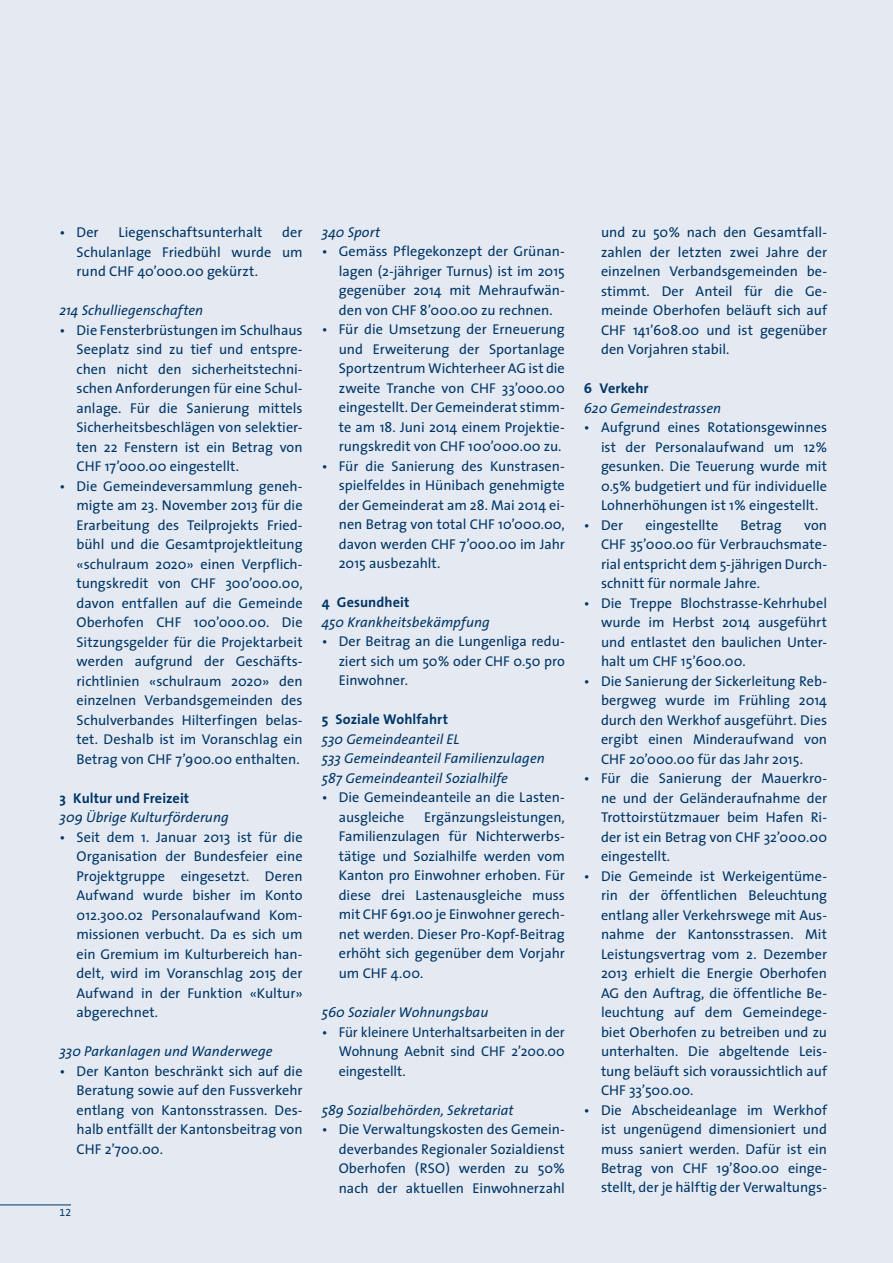
<style>
.page{position:relative;width:893px;height:1263px;background:#e5eaf2}
.page>*{position:absolute;margin:0;border:0;box-sizing:border-box;transform-origin:0 0}
.t1{font:14.25px/19.5px "The Sans";color:#003667;text-align:justify}
.t2{font:italic 14.25px/19.5px "The Sans";letter-spacing:.005em;color:#003667}
.t3{font:700 14.25px "The Sans";letter-spacing:.005em;color:#003667}
.t4{font:10.5px "The Sans Expert";color:#003667}
</style>
<div class="page">
<hr style="left:0;top:1204px;width:71px;height:1px;background:#003667">
<p class="t1" style="left:60px;top:222px;width:41px">• Der</p>
<p class="t1" style="left:118px;top:222px;width:146px">Liegenschaftsunterhalt</p>
<p class="t1" style="left:77px;top:222px;width:228px;text-indent:206px">der Schulanlage Friedbühl wurde um rund CHF 40’000.00 gekürzt.</p>
<p class="t2" style="left:60px;top:300px;width:145px">214 Schulliegenschaften</p>
<p class="t1" style="left:77px;top:320px;width:228px;text-indent:-17px">• Die Fensterbrüstungen im Schulhaus Seeplatz sind zu tief und entspre&shy;chen nicht den sicherheitstechni&shy;schen Anforderungen für eine Schul&shy;anlage. Für die Sanierung mittels Sicherheitsbeschlägen von selektier&shy;ten 22 Fenstern ist ein Betrag von CHF 17’000.00 eingestellt.</p>
<p class="t1" style="left:77px;top:476px;width:228px;text-indent:-17px">• Die Gemeindeversammlung geneh&shy;migte am 23. November 2013 für die Erarbeitung des Teilprojekts Fried&shy;bühl und die Gesamtprojektleitung «schulraum 2020» einen Verpflich&shy;tungskredit von CHF 300’000.00, davon entfallen auf die Gemeinde Oberhofen CHF 100’000.00. Die Sitzungsgelder für die Projektarbeit werden aufgrund der Geschäfts&shy;richtlinien «schulraum 2020» den einzelnen Verbandsgemeinden des Schulverbandes Hilterfingen belas&shy;tet. Deshalb ist im Voranschlag ein Betrag von CHF 7’900.00 enthalten.</p>
<p class="t3" style="left:60px;top:786px;width:131px">3 Kultur und Freizeit</p>
<p class="t2" style="left:60px;top:807px;width:171px">309 Übrige Kulturförderung</p>
<p class="t1" style="left:77px;top:827px;width:228px;text-indent:-17px">• Seit dem 1. Januar 2013 ist für die Organisation der Bundesfeier eine Projektgruppe eingesetzt. Deren Aufwand wurde bisher im Konto 012.300.02 Personalaufwand Kom&shy;missionen verbucht. Da es sich um ein Gremium im Kulturbereich han&shy;delt, wird im Voranschlag 2015 der Aufwand in der Funktion «Kultur» abgerechnet.</p>
<p class="t2" style="left:60px;top:1041px;width:215px">330 Parkanlagen und Wanderwege</p>
<p class="t1" style="left:77px;top:1060px;width:228px;text-indent:-17px">• Der Kanton beschränkt sich auf die Beratung sowie auf den Fussverkehr entlang von Kantonsstrassen. Des&shy;halb entfällt der Kantonsbeitrag von CHF 2’700.00.</p>
<p class="t4" style="left:60px;top:1204px;width:13px">12</p>
<p class="t2" style="left:322px;top:222px;width:60px">340 Sport</p>
<p class="t1" style="left:339px;top:241px;width:228px;text-indent:-17px">• Gemäss Pflegekonzept der Grünan&shy;lagen (2-jähriger Turnus) ist im 2015 gegenüber 2014 mit Mehraufwän&shy;den von CHF 8’000.00 zu rechnen.</p>
<p class="t1" style="left:339px;top:319px;width:228px;text-indent:-17px">• Für die Umsetzung der Erneuerung und Erweiterung der Sportanlage Sportzentrum Wichterheer AG ist die zweite Tranche von CHF 33’000.00 eingestellt. Der Gemeinderat stimm&shy;te am 18. Juni 2014 einem Projektie&shy;rungskredit von CHF 100’000.00 zu.</p>
<p class="t1" style="left:339px;top:456px;width:228px;text-indent:-17px">• Für die Sanierung des Kunstrasen&shy;spielfeldes in Hünibach genehmigte der Gemeinderat am 28. Mai 2014 ei&shy;nen Betrag von total CHF 10’000.00, davon werden CHF 7’000.00 im Jahr 2015 ausbezahlt.</p>
<p class="t3" style="left:322px;top:591px;width:89px">4 Gesundheit</p>
<p class="t2" style="left:322px;top:612px;width:170px">450 Krankheitsbekämpfung</p>
<p class="t1" style="left:339px;top:631px;width:228px;text-indent:-17px">• Der Beitrag an die Lungenliga redu&shy;ziert sich um 50% oder CHF 0.50 pro Einwohner.</p>
<p class="t3" style="left:322px;top:708px;width:128px">5 Soziale Wohlfahrt</p>
<p class="t2" style="left:322px;top:729px;width:225px">530 Gemeindeanteil EL<br>533 Gemeindeanteil Familienzulagen<br>587 Gemeindeanteil Sozialhilfe</p>
<p class="t1" style="left:339px;top:787px;width:228px;text-indent:-17px">• Die Gemeindeanteile an die Lasten&shy;ausgleiche</p>
<p class="t1" style="left:339px;top:807px;width:228px;text-indent:85px">Ergänzungsleistungen, Familienzulagen für Nichterwerbs&shy;tätige und Sozialhilfe werden vom Kanton pro Einwohner erhoben. Für diese drei Lastenausgleiche muss mit CHF 691.00 je Einwohner gerech&shy;net werden. Dieser Pro-Kopf-Beitrag erhöht sich gegenüber dem Vorjahr um CHF 4.00.</p>
<p class="t2" style="left:322px;top:1002px;width:168px">560 Sozialer Wohnungsbau</p>
<p class="t1" style="left:339px;top:1022px;width:228px;text-indent:-17px">• Für kleinere Unterhaltsarbeiten in der Wohnung Aebnit sind CHF 2’200.00 eingestellt.</p>
<p class="t2" style="left:322px;top:1100px;width:193px">589 Sozialbehörden, Sekretariat</p>
<p class="t1" style="left:339px;top:1119px;width:228px;text-indent:-17px">• Die Verwaltungskosten des Gemein&shy;deverbandes Regionaler Sozialdienst Oberhofen (RSO) werden zu 50% nach der aktuellen Einwohnerzahl</p>
<p class="t1" style="left:601px;top:222px;width:228px">und zu 50% nach den Gesamtfall&shy;zahlen der letzten zwei Jahre der einzelnen Verbandsgemeinden be&shy;stimmt. Der Anteil für die Ge&shy;meinde Oberhofen beläuft sich auf CHF 141’608.00 und ist gegenüber den Vorjahren stabil.</p>
<p class="t3" style="left:584px;top:376px;width:66px">6 Verkehr</p>
<p class="t2" style="left:584px;top:398px;width:139px">620 Gemeindestrassen</p>
<p class="t1" style="left:601px;top:417px;width:228px;text-indent:-17px">• Aufgrund eines Rotationsgewinnes ist der Personalaufwand um 12% gesunken. Die Teuerung wurde mit 0.5% budgetiert und für individuelle Lohnerhöhungen ist 1% eingestellt.</p>
<p class="t1" style="left:584px;top:515px;width:41px">• Der</p>
<p class="t1" style="left:645px;top:515px;width:74px">eingestellte</p>
<p class="t1" style="left:740px;top:515px;width:43px">Betrag</p>
<p class="t1" style="left:601px;top:515px;width:228px;text-indent:203px">von CHF 35’000.00 für Verbrauchsmate&shy;rial entspricht dem 5-jährigen Durch&shy;schnitt für normale Jahre.</p>
<p class="t1" style="left:601px;top:593px;width:228px;text-indent:-17px">• Die Treppe Blochstrasse-Kehrhubel wurde im Herbst 2014 ausgeführt und entlastet den baulichen Unter&shy;halt um CHF 15’600.00.</p>
<p class="t1" style="left:601px;top:671px;width:228px;text-indent:-17px">• Die Sanierung der Sickerleitung Reb&shy;bergweg wurde im Frühling 2014 durch den Werkhof ausgeführt. Dies ergibt einen Minderaufwand von CHF 20’000.00 für das Jahr 2015.</p>
<p class="t1" style="left:601px;top:768px;width:228px;text-indent:-17px">• Für die Sanierung der Mauerkro&shy;ne und der Geländeraufnahme der Trottoirstützmauer beim Hafen Ri&shy;der ist ein Betrag von CHF 32’000.00 eingestellt.</p>
<p class="t1" style="left:601px;top:865px;width:228px;text-indent:-17px">• Die Gemeinde ist Werkeigentüme&shy;rin der öffentlichen Beleuchtung entlang aller Verkehrswege mit Aus&shy;nahme der Kantonsstrassen. Mit Leistungsvertrag vom 2. Dezember 2013 erhielt die Energie Oberhofen AG den Auftrag, die öffentliche Be&shy;leuchtung auf dem Gemeindege&shy;biet Oberhofen zu betreiben und zu unterhalten. Die abgeltende Leis&shy;tung beläuft sich voraussichtlich auf CHF 33’500.00.</p>
<p class="t1" style="left:601px;top:1099px;width:228px;text-indent:-17px">• Die Abscheideanlage im Werkhof ist ungenügend dimensioniert und muss saniert werden. Dafür ist ein Betrag von CHF 19’800.00 einge&shy;stellt, der je hälftig der Verwaltungs-</p>
</div>
